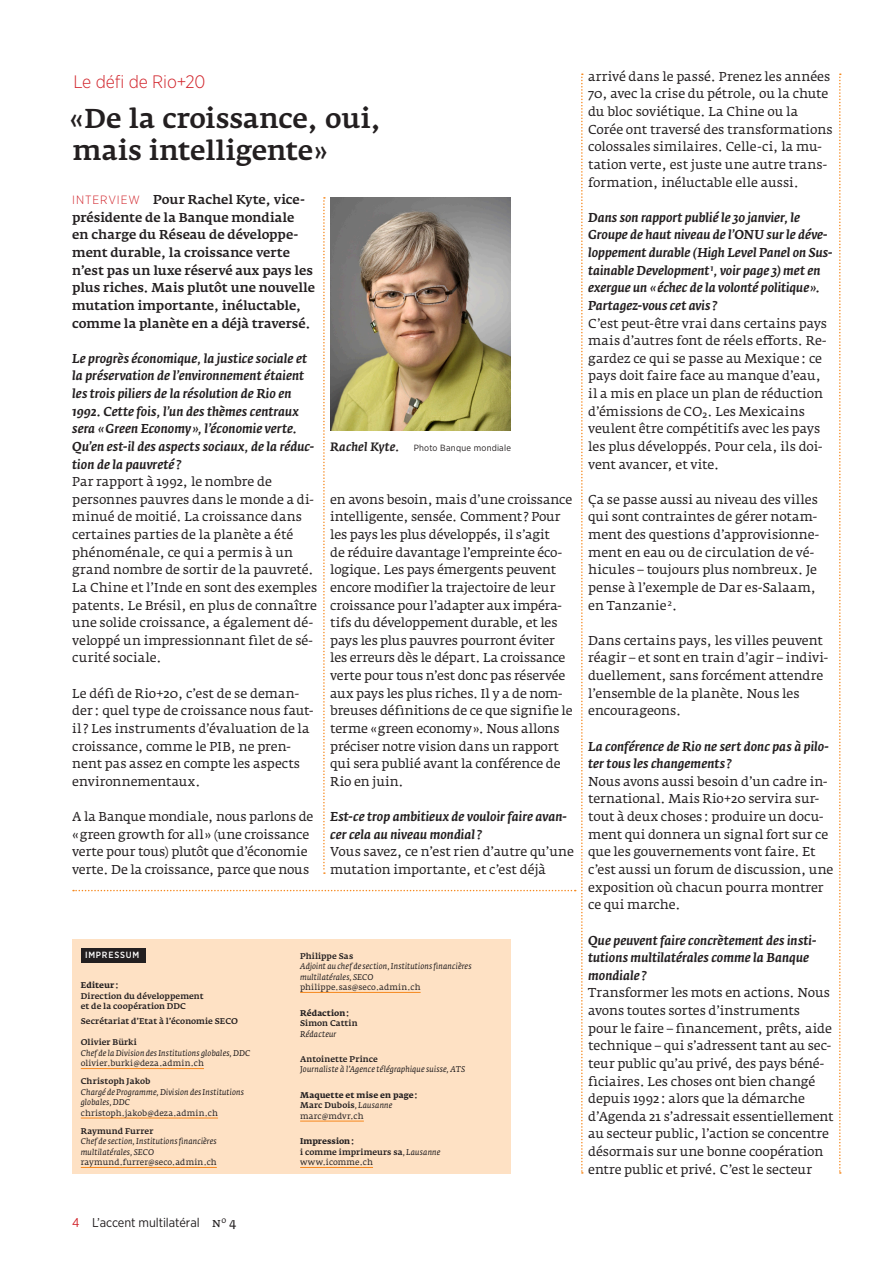
<style>
.page{position:relative;width:893px;height:1263px;background:#fff}
.page>*{position:absolute;margin:0;border:0;box-sizing:border-box;transform-origin:0 0}
.t1{font:500 27px/32.4px "Fedra Serif A";letter-spacing:-.005em;color:#231f20}
.t2{font:300 18px "Gotham Narrow";letter-spacing:-.005em;color:#d1232a}
.t3{font:12.75px/17.7px "Fedra Serif A";letter-spacing:-.005em;color:#231f20}
.t4{font:italic 500 12.75px/17.7px "Fedra Serif A";color:#231f20}
.t5{font:500 12.75px/17.7px "Fedra Serif A";letter-spacing:-.005em;color:#231f20}
.t6{font:12.75px "Gotham Narrow";letter-spacing:-.005em;color:#231f20}
.t7{font:9px "Gotham Narrow";letter-spacing:.025em;color:#231f20}
.t8{font:500 9px "Gotham Narrow";color:#fff}
.t9{font:italic 8.25px/10.5px "Fedra Serif A";letter-spacing:.015em;color:#231f20}
.t10{font:500 8.25px/10.5px "Fedra Serif A";letter-spacing:.01em;color:#231f20}
.t11{font:8.25px "Fedra Serif A";letter-spacing:.015em;color:#231f20}
.t12{font:700 8.25px/10.5px "Fedra Serif A";letter-spacing:.01em;color:#231f20}
.s1{font-family:"Gotham Narrow";font-weight:300;font-size:12px;color:#d1232a}
.s2{font-family:"Fedra Serif A";font-weight:500;font-style:italic;font-size:12px}
.s3{font-weight:500;font-style:normal}
.s4{font-style:normal}
.s5{font-weight:500}
.s6{font-weight:400;font-style:italic}
.s7{font-weight:400}
.s8{font-weight:700}
.s9{color:#d1232a}
.s10{font-family:"Fedra Serif A Book SC"}
.s11{font-family:"Fedra Serif A"}
</style>
<div class="page">
<svg style="left:839px;top:73px;width:2px;height:1101px"></svg>
<svg style="left:73px;top:73px;width:510px;height:1101px"></svg>
<div style="left:72px;top:939px;width:439px;height:235px;background:#fee1c4"></div>
<hr style="left:81px;top:1068px;width:123px;height:1px;background:#f6891f">
<hr style="left:81px;top:1118px;width:137px;height:1px;background:#f6891f">
<hr style="left:81px;top:1167px;width:136px;height:1px;background:#f6891f">
<hr style="left:300px;top:992px;width:121px;height:1px;background:#f6891f">
<hr style="left:300px;top:1121px;width:64px;height:1px;background:#f6891f">
<hr style="left:300px;top:1167px;width:73px;height:1px;background:#f6891f">
<div style="left:81px;top:948px;width:64px;height:14px;background:#231f20"></div>
<h2 class="t2" style="left:73px;top:71px;width:134px">Le défi de Rio+20</h2>
<h1 class="t1" style="left:70px;top:102px;width:313px">«De la croissance, oui, mais intelligente»</h1>
<p class="t5" style="left:72px;top:191px;width:244px"><span class="s1">INTERVIEW</span> Pour Rachel Kyte, vice&shy;présidente de la Banque mondiale<br>en charge du Réseau de développe&shy;ment durable, la croissance verte n’est pas un luxe réservé aux pays les plus riches. Mais plutôt une nouvelle mutation importante, inéluctable, comme la planète en a déjà traversé.</p>
<p class="t4" style="left:72px;top:350px;width:244px">Le progrès économique, la justice sociale et la préservation de l’environnement étaient les trois piliers de la résolution de Rio en 1992. Cette fois, l’un des thèmes centraux sera «Green Economy», l’économie verte.<br>Qu’en est-il des aspects sociaux, de la réduc&shy;tion de la pauvreté?</p>
<p class="t3" style="left:72px;top:473px;width:246px">Par rapport à 1992, le nombre de personnes pauvres dans le monde a di&shy;minué de moitié. La croissance dans certaines parties de la planète a été phénoménale, ce qui a permis à un grand nombre de sortir de la pauvreté.<br>La Chine et l’Inde en sont des exemples patents. Le Brésil, en plus de connaître une solide croissance, a également dé&shy;veloppé un impressionnant filet de sé&shy;curité sociale.</p>
<p class="t3" style="left:72px;top:684px;width:243px">Le défi de Rio+20, c’est de se deman&shy;der: quel type de croissance nous faut&shy;il? Les instruments d’évaluation de la croissance, comme le PIB, ne pren&shy;nent pas assez en compte les aspects environnementaux.</p>
<p class="t3" style="left:72px;top:808px;width:243px">A la Banque mondiale, nous parlons de «green growth for all» (une croissance verte pour tous) plutôt que d’économie verte. De la croissance, parce que nous</p>
<p class="t7" style="left:330px;top:442px;width:182px"><span class="s2">Rachel Kyte.</span> Photo Banque mondiale</p>
<p class="t3" style="left:330px;top:491px;width:244px">en avons besoin, mais d’une croissance intelligente, sensée. Comment? Pour les pays les plus développés, il s’agit<br>de réduire davantage l’empreinte éco&shy;logique. Les pays émergents peuvent encore modifier la trajectoire de leur croissance pour l’adapter aux impéra&shy;tifs du développement durable, et les pays les plus pauvres pourront éviter les erreurs dès le départ. La croissance verte pour tous n’est donc pas réservée aux pays les plus riches. Il y a de nom&shy;breuses définitions de ce que signifie le terme «green economy». Nous allons préciser notre vision dans un rapport qui sera publié avant la conférence de Rio en juin.</p>
<p class="t4" style="left:330px;top:808px;width:238px">Est-ce trop ambitieux de vouloir faire avan&shy;cer cela au niveau mondial?</p>
<p class="t3" style="left:330px;top:843px;width:245px">Vous savez, ce n’est rien d’autre qu’une mutation importante, et c’est déjà</p>
<p class="t8" style="left:85px;top:949px;width:56px">IMPRESSUM</p>
<p class="t12" style="left:81px;top:980px;width:39px">Editeur:</p>
<p class="t10" style="left:81px;top:991px;width:124px">Direction du développement et de la coopération DDC</p>
<p class="t10" style="left:81px;top:1016px;width:159px">Secrétariat d’Etat à l’économie SECO</p>
<p class="t10" style="left:81px;top:1037px;width:58px">Olivier Bürki</p>
<p class="t9" style="left:81px;top:1048px;width:171px">Chef de la Division des Institutions globales, DDC</p>
<p class="t11" style="left:81px;top:1058px;width:125px">olivier.burki@deza.admin.ch</p>
<p class="t10" style="left:81px;top:1076px;width:71px">Christoph Jakob</p>
<p class="t9" style="left:81px;top:1086px;width:165px">Chargé de Programme, Division des Institutions globales, DDC</p>
<p class="t11" style="left:81px;top:1108px;width:139px">christoph.jakob@deza.admin.ch</p>
<p class="t10" style="left:81px;top:1125px;width:74px">Raymund Furrer</p>
<p class="t9" style="left:81px;top:1136px;width:137px">Chef de section, Institutions financières multilatérales, SECO</p>
<p class="t11" style="left:81px;top:1157px;width:138px">raymund.furrer@seco.admin.ch</p>
<p class="t10" style="left:300px;top:950px;width:55px">Philippe Sas</p>
<p class="t9" style="left:300px;top:961px;width:173px">Adjoint au chef de section, Institutions financières multilatérales, SECO</p>
<p class="t11" style="left:300px;top:982px;width:122px">philippe.sas@seco.admin.ch</p>
<p class="t12" style="left:300px;top:1007px;width:51px">Rédaction:</p>
<p class="t10" style="left:300px;top:1018px;width:59px">Simon Cattin</p>
<p class="t9" style="left:300px;top:1028px;width:38px">Rédacteur</p>
<p class="t9" style="left:300px;top:1054px;width:166px"><span class="s3">Antoinette Prince<br></span><span class="s4">J</span>ournaliste à l’Agence télégraphique suisse, ATS</p>
<p class="t12" style="left:300px;top:1090px;width:119px">Maquette et mise en page:<br><span class="s5">Marc Dubois</span><span class="s6">, Lausanne </span><span class="s7">marc@mdvr.ch</span></p>
<p class="t10" style="left:300px;top:1136px;width:142px"><span class="s8">Impression:<br></span>i comme imprimeurs sa<span class="s6">, Lausanne </span><span class="s7">www.icomme.ch</span></p>
<p class="t3" style="left:588px;top:68px;width:246px">arrivé dans le passé. Prenez les années 70, avec la crise du pétrole, ou la chute du bloc soviétique. La Chine ou la Corée ont traversé des transformations colossales similaires. Celle-ci, la mu&shy;tation verte, est juste une autre trans&shy;formation, inéluctable elle aussi.</p>
<p class="t4" style="left:588px;top:209px;width:246px">Dans son rapport publié le 30 janvier, le Groupe de haut niveau de l’ONU sur le déve&shy;loppement durable (High Level Panel on Sus&shy;tainable Development<sup>1</sup>, voir page 3) met en exergue un «échec de la volonté politique».<br>Partagez-vous cet avis?</p>
<p class="t3" style="left:588px;top:314px;width:240px">C’est peut-être vrai dans certains pays mais d’autres font de réels efforts. Re&shy;gardez ce qui se passe au Mexique: ce pays doit faire face au manque d’eau, il a mis en place un plan de réduction d’émissions de CO<sub>2</sub>. Les Mexicains veulent être compétitifs avec les pays les plus développés. Pour cela, ils doi&shy;vent avancer, et vite.</p>
<p class="t3" style="left:588px;top:491px;width:233px">Ça se passe aussi au niveau des villes qui sont contraintes de gérer notam&shy;ment des questions d’approvisionne&shy;ment en eau ou de circulation de vé&shy;hicules – toujours plus nombreux. Je pense à l’exemple de Dar es-Salaam, en Tanzanie<sup>2</sup>.</p>
<p class="t3" style="left:588px;top:632px;width:242px">Dans certains pays, les villes peuvent réagir – et sont en train d’agir – indivi&shy;duellement, sans forcément attendre l’ensemble de la planète. Nous les encourageons.</p>
<p class="t4" style="left:588px;top:737px;width:242px">La conférence de Rio ne sert donc pas à pilo&shy;ter tous les changements?</p>
<p class="t3" style="left:588px;top:773px;width:247px">Nous avons aussi besoin d’un cadre in&shy;ternational. Mais Rio+20 servira sur&shy;tout à deux choses: produire un docu&shy;ment qui donnera un signal fort sur ce que les gouvernements vont faire. Et c’est aussi un forum de discussion, une exposition où chacun pourra montrer ce qui marche.</p>
<p class="t4" style="left:588px;top:931px;width:230px">Que peuvent faire concrètement des insti&shy;tutions multilatérales comme la Banque mondiale?</p>
<p class="t3" style="left:588px;top:984px;width:247px">Transformer les mots en actions. Nous avons toutes sortes d’instruments<br>pour le faire – financement, prêts, aide technique – qui s’adressent tant au sec&shy;teur public qu’au privé, des pays béné&shy;ficiaires. Les choses ont bien changé depuis 1992: alors que la démarche d’Agenda 21 s’adressait essentiellement au secteur public, l’action se concentre désormais sur une bonne coopération entre public et privé. C’est le secteur</p>
<p class="t6" style="left:72px;top:1214px;width:165px"><span class="s9">4</span> L’accent multilatéral <span class="s10">n</span><sup>o</sup> <span class="s11">4</span></p>
</div>
